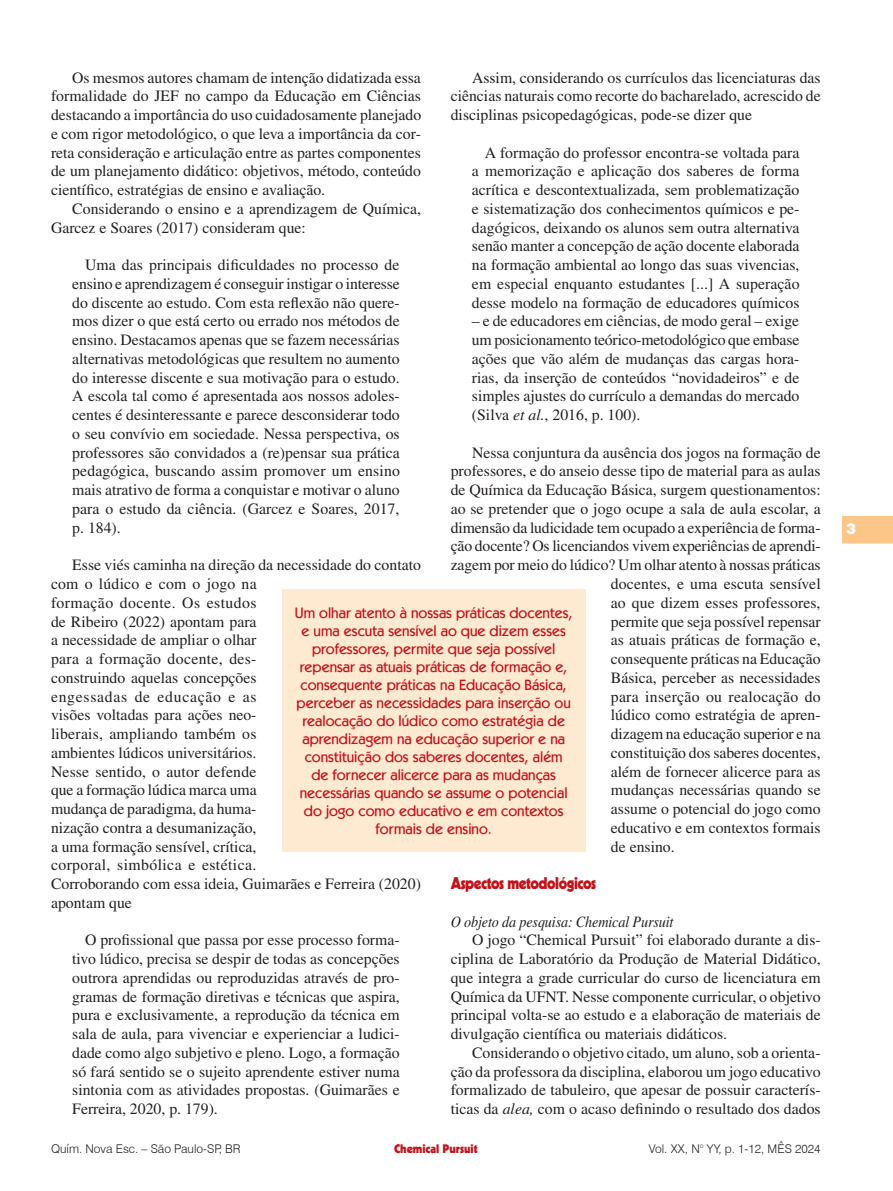
<style>
.page{position:relative;width:893px;height:1191px;background:#fff}
.page>*{position:absolute;margin:0;border:0;box-sizing:border-box;transform-origin:0 0}
.Seção{font:900 16.5px "Kabel LT Std";letter-spacing:-.03em;color:#c4121a;scale:.9 1}
.Citacao{font:15.75px/18.8px "Times LT Std";color:#231f20;text-align:justify}
.Sub_sub_seção{font:italic 15.75px "Times LT Std";letter-spacing:-.01em;color:#231f20;scale:.9 1}
.Olho{font:500 15px/18px "Kabel IT Cby BT";color:#c4121a;text-align:center}
.t1{font:900 15px "Swiss 721 BT";color:#fff}
.t2{font:300 12px "Swiss 721 BT";color:#231f20}
.t3{font:900 12px "Kabel LT Std";color:#c4121a}
.s1{font-style:italic}
</style>
<div class="page">
<svg style="left:842px;top:516px;width:51px;height:27px"></svg>
<div style="left:282px;top:589px;width:303px;height:262px;background:#fee9d1"></div>
<p class="Citacao" style="left:51px;top:68px;width:372px;text-indent:21px">Os mesmos autores chamam de intenção didatizada essa formalidade do JEF no campo da Educação em Ciências destacando a importância do uso cuidadosamente planejado e com rigor metodológico, o que leva a importância da cor&shy;reta consideração e articulação entre as partes componentes de um planejamento didático: objetivos, método, conteúdo científico, estratégias de ensino e avaliação.</p>
<p class="Citacao" style="left:51px;top:199px;width:371px;text-indent:21px">Considerando o ensino e a aprendizagem de Química,<br>Garcez e Soares (2017) consideram que:</p>
<p class="Citacao" style="left:72px;top:255px;width:329px;text-indent:13px">Uma das principais dificuldades no processo de ensino e aprendizagem é conseguir instigar o interesse do discente ao estudo. Com esta reflexão não quere&shy;mos dizer o que está certo ou errado nos métodos de ensino. Destacamos apenas que se fazem necessárias alternativas metodológicas que resultem no aumento do interesse discente e sua motivação para o estudo.<br>A escola tal como é apresentada aos nossos adoles&shy;centes é desinteressante e parece desconsiderar todo o seu convívio em sociedade. Nessa perspectiva, os professores são convidados a (re)pensar sua prática pedagógica, buscando assim promover um ensino mais atrativo de forma a conquistar e motivar o aluno para o estudo da ciência. (Garcez e Soares, 2017, p. 184).</p>
<p class="Citacao" style="left:51px;top:555px;width:371px;text-align:left;text-indent:21px">Esse viés caminha na direção da necessidade do contato com o lúdico e com o jogo na<br>formação docente. Os estudos<br>de Ribeiro (2022) apontam para<br>a necessidade de ampliar o olhar<br>para a formação docente, des-<br>construindo aquelas concepções<br>engessadas de educação e as<br>visões voltadas para ações neo-<br>liberais, ampliando também os<br>ambientes lúdicos universitários.<br>Nesse sentido, o autor defende<br>que a formação lúdica marca uma<br>mudança de paradigma, da huma-<br>nização contra a desumanização,<br>a uma formação sensível, crítica,<br>corporal, simbólica e estética.<br>Corroborando com essa ideia, Guimarães e Ferreira (2020) apontam que</p>
<p class="Citacao" style="left:72px;top:930px;width:329px;text-indent:13px">O profissional que passa por esse processo forma&shy;tivo lúdico, precisa se despir de todas as concepções outrora aprendidas ou reproduzidas através de pro&shy;gramas de formação diretivas e técnicas que aspira, pura e exclusivamente, a reprodução da técnica em sala de aula, para vivenciar e experienciar a ludici&shy;dade como algo subjetivo e pleno. Logo, a formação só fará sentido se o sujeito aprendente estiver numa sintonia com as atividades propostas. (Guimarães e Ferreira, 2020, p. 179).</p>
<p class="Citacao" style="left:451px;top:68px;width:372px;text-indent:21px">Assim, considerando os currículos das licenciaturas das ciências naturais como recorte do bacharelado, acrescido de disciplinas psicopedagógicas, pode-se dizer que</p>
<p class="Citacao" style="left:472px;top:143px;width:329px;text-indent:13px">A formação do professor encontra-se voltada para a memorização e aplicação dos saberes de forma acrítica e descontextualizada, sem problematização e sistematização dos conhecimentos químicos e pe&shy;dagógicos, deixando os alunos sem outra alternativa senão manter a concepção de ação docente elaborada na formação ambiental ao longo das suas vivencias, em especial enquanto estudantes [...] A superação desse modelo na formação de educadores químicos</p>
<p class="Citacao" style="left:472px;top:312px;width:329px">– e de educadores em ciências, de modo geral – exige um posicionamento teórico-metodológico que embase ações que vão além de mudanças das cargas hora&shy;rias, da inserção de conteúdos “novidadeiros” e de simples ajustes do currículo a demandas do mercado (Silva <span class="s1">et al.</span>, 2016, p. 100).</p>
<p class="Citacao" style="left:472px;top:443px;width:350px">Nessa conjuntura da ausência dos jogos na formação de</p>
<p class="Citacao" style="left:451px;top:462px;width:371px">professores, e do anseio desse tipo de material para as aulas</p>
<p class="Citacao" style="left:451px;top:480px;width:371px">de Química da Educação Básica, surgem questionamentos:</p>
<p class="Citacao" style="left:451px;top:499px;width:371px">ao se pretender que o jogo ocupe a sala de aula escolar, a</p>
<p class="Citacao" style="left:451px;top:518px;width:371px">dimensão da ludicidade tem ocupado a experiência de forma-</p>
<p class="Citacao" style="left:451px;top:537px;width:371px">ção docente? Os licenciandos vivem experiências de aprendi-</p>
<p class="Citacao" style="left:451px;top:555px;width:371px">zagem por meio do lúdico? Um olhar atento à nossas práticas</p>
<p class="Citacao" style="left:611px;top:574px;width:211px">docentes, e uma escuta sensível</p>
<p class="Citacao" style="left:611px;top:593px;width:211px">ao que dizem esses professores,</p>
<p class="Citacao" style="left:611px;top:612px;width:211px">permite que seja possível repensar</p>
<p class="Citacao" style="left:611px;top:630px;width:211px">as atuais práticas de formação e,</p>
<p class="Citacao" style="left:611px;top:649px;width:211px">consequente práticas na Educação</p>
<p class="Citacao" style="left:611px;top:668px;width:211px">Básica, perceber as necessidades</p>
<p class="Citacao" style="left:611px;top:687px;width:211px">para inserção ou realocação do</p>
<p class="Citacao" style="left:611px;top:705px;width:211px">lúdico como estratégia de apren-</p>
<p class="Citacao" style="left:611px;top:724px;width:211px">dizagem na educação superior e na</p>
<p class="Citacao" style="left:611px;top:743px;width:211px">constituição dos saberes docentes,</p>
<p class="Citacao" style="left:611px;top:762px;width:211px">além de fornecer alicerce para as</p>
<p class="Citacao" style="left:611px;top:780px;width:211px">mudanças necessárias quando se</p>
<p class="Citacao" style="left:611px;top:799px;width:211px">assume o potencial do jogo como</p>
<p class="Citacao" style="left:611px;top:818px;width:211px">educativo e em contextos formais</p>
<p class="Citacao" style="left:611px;top:837px;width:65px">de ensino.</p>
<p class="Seção" style="left:451px;top:872px;width:163px">Aspectos metodológicos</p>
<p class="Sub_sub_seção" style="left:451px;top:912px;width:249px">O objeto da pesquisa: Chemical Pursuit</p>
<p class="Citacao" style="left:451px;top:930px;width:371px;text-indent:21px">O jogo “Chemical Pursuit” foi elaborado durante a dis&shy;ciplina de Laboratório da Produção de Material Didático, que integra a grade curricular do curso de licenciatura em Química da UFNT. Nesse componente curricular, o objetivo principal volta-se ao estudo e a elaboração de materiais de divulgação científica ou materiais didáticos.</p>
<p class="Citacao" style="left:451px;top:1043px;width:371px;text-indent:21px">Considerando o objetivo citado, um aluno, sob a orienta&shy;ção da professora da disciplina, elaborou um jogo educativo formalizado de tabuleiro, que apesar de possuir caracterís&shy;ticas da <span class="s1">alea,</span> com o acaso definindo o resultado dos dados</p>
<p class="Olho" style="left:295px;top:603px;width:279px">Um olhar atento à nossas práticas docentes, e uma escuta sensível ao que dizem esses professores, permite que seja possível repensar as atuais práticas de formação e, consequente práticas na Educação Básica, perceber as necessidades para inserção ou realocação do lúdico como estratégia de aprendizagem na educação superior e na constituição dos saberes docentes, além de fornecer alicerce para as mudanças necessárias quando se assume o potencial do jogo como educativo e em contextos formais de ensino.</p>
<p class="t2" style="left:51px;top:1141px;width:191px">Quím. Nova Esc. – São Paulo-SP, BR</p>
<p class="t2" style="left:649px;top:1141px;width:173px">Vol. XX, N° YY, p. 1-12, MÊS 2024</p>
<p class="t3" style="left:394px;top:1141px;width:85px">Chemical Pursuit</p>
<p class="t1" style="left:846px;top:519px;width:11px">3</p>
</div>
